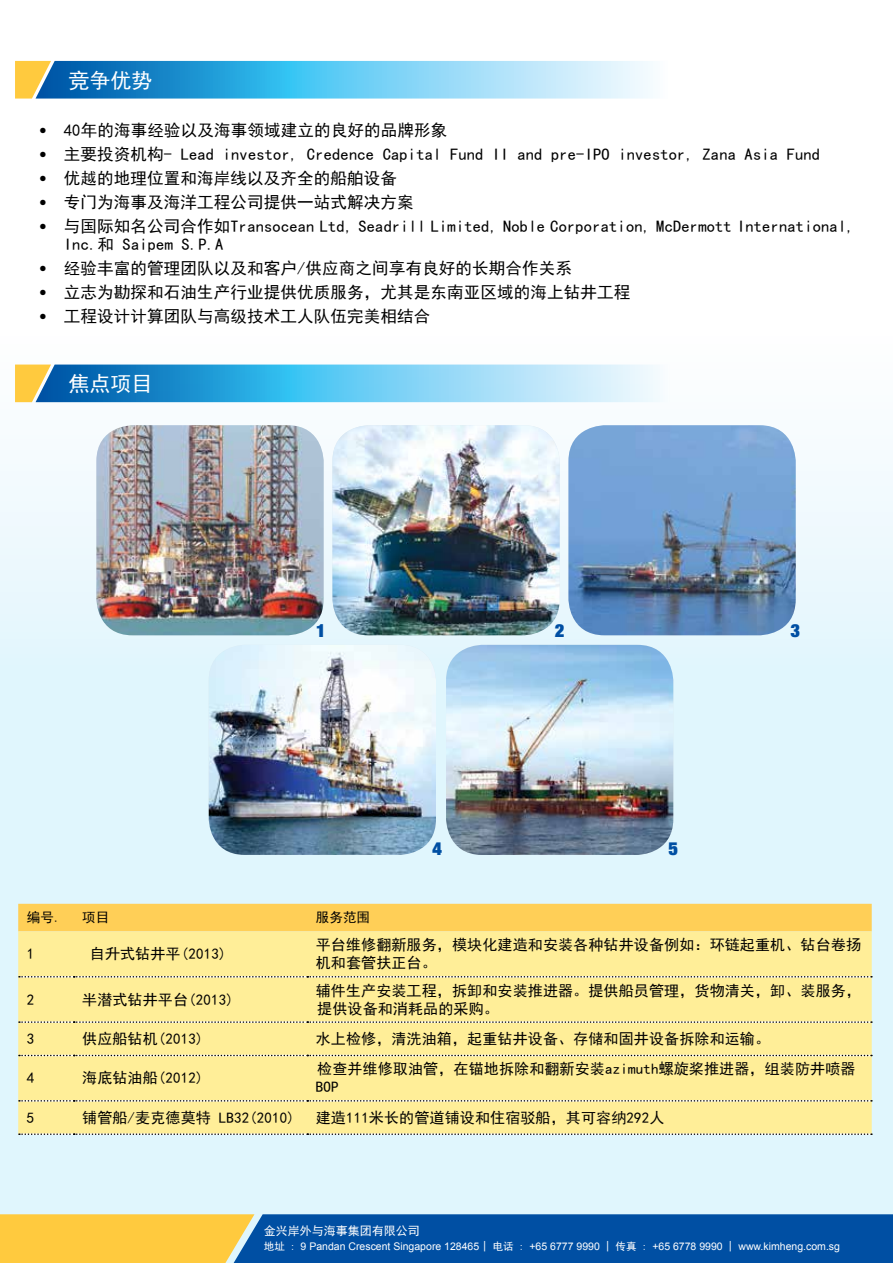
<style>
.page{position:relative;width:893px;height:1263px;background:#fff}
.page>*{position:absolute;margin:0;border:0;box-sizing:border-box;transform-origin:0 0}
.t1{font:21px "Sim Hei";color:#fff}
.t2{font:900 expanded 18.15px "Helvetica Neue";color:#004fa3}
.t3{font:16.5px/18px "Sim Hei";letter-spacing:.01em;color:#000}
.t4{font:15px/18px "Sim Hei";letter-spacing:.01em;color:#000}
.t5{font:13.5px "Sim Hei";letter-spacing:.01em;color:#000}
.t6{font:12px "Sim Hei";color:#fff}
.t7{font:10.5px "Arial";color:#fff}
.s1{font-family:"DIN";font-weight:300}
.s2{font-family:"Sim Hei"}
</style>
<div class="page">
<div style="left:0;top:332px;width:893px;height:931px;background:linear-gradient(to bottom,#f4fbfe,#d7f4fc)"></div>
<svg style="left:15px;top:61px;width:638px;height:38px;background:#71bedf"></svg>
<div style="left:18px;top:904px;width:854px;height:27px;background:#ffcf57"></div>
<div style="left:18px;top:931px;width:854px;height:203px;background:#ffee98"></div>
<svg style="left:19px;top:976px;width:853px;height:1px"></svg>
<svg style="left:19px;top:1021px;width:853px;height:2px;background:#b9b6a5"></svg>
<svg style="left:19px;top:1055px;width:853px;height:1px"></svg>
<svg style="left:19px;top:1100px;width:853px;height:1px"></svg>
<svg style="left:19px;top:1133px;width:853px;height:2px;background:#b9b6a4"></svg>
<svg style="left:15px;top:365px;width:655px;height:37px;background:#71bddf"></svg>
<svg style="left:0;top:1214px;width:893px;height:49px;background:#477289"></svg>
<img style="left:209px;top:645px;width:227px;height:210px">
<img style="left:96px;top:425px;width:228px;height:210px">
<img style="left:446px;top:645px;width:227px;height:210px">
<img style="left:332px;top:425px;width:228px;height:210px">
<img style="left:568px;top:425px;width:228px;height:210px">
<p class="t1" style="left:68px;top:70px;width:86px">竞争优势</p>
<p class="t3" style="left:38px;top:121px;width:410px"><span class="s1">•</span> 40年的海事经验以及海事领域建立的良好的品牌形象</p>
<p class="t3" style="left:38px;top:145px;width:783px"><span class="s1">•</span> 主要投资机构- Lead investor, Credence Capital Fund II and pre-IPO investor, Zana Asia Fund</p>
<p class="t3" style="left:38px;top:169px;width:360px"><span class="s1">•</span> 优越的地理位置和海岸线以及齐全的船舶设备</p>
<p class="t3" style="left:38px;top:193px;width:377px"><span class="s1">•</span> 专门为海事及海洋工程公司提供一站式解决方案</p>
<p class="t3" style="left:64px;top:217px;width:792px;text-indent:-25px"><span class="s1">•</span> 与国际知名公司合作如Transocean Ltd, Seadrill Limited, Noble Corporation, McDermott International,<br>Inc.和 Saipem S.P.A</p>
<p class="t3" style="left:38px;top:259px;width:535px"><span class="s1">•</span> 经验丰富的管理团队以及和客户/供应商之间享有良好的长期合作关系</p>
<p class="t3" style="left:38px;top:283px;width:593px"><span class="s1">•</span> 立志为勘探和石油生产行业提供优质服务，尤其是东南亚区域的海上钻井工程</p>
<p class="t3" style="left:38px;top:307px;width:393px"><span class="s1">•</span> 工程设计计算团队与高级技术工人队伍完美相结合</p>
<p class="t1" style="left:68px;top:373px;width:86px">焦点项目</p>
<p class="t2" style="left:316px;top:619px;width:11px">1</p>
<p class="t2" style="left:555px;top:619px;width:11px">2</p>
<p class="t2" style="left:791px;top:619px;width:11px">3</p>
<p class="t2" style="left:433px;top:837px;width:11px">4</p>
<p class="t2" style="left:668px;top:837px;width:11px">5</p>
<p class="t5" style="left:27px;top:911px;width:84px">编号. 项目</p>
<p class="t5" style="left:316px;top:911px;width:56px">服务范围</p>
<p class="t4" style="left:27px;top:945px;width:9px">1</p>
<p class="t4" style="left:90px;top:945px;width:138px">自升式钻井平(2013)</p>
<p class="t4" style="left:316px;top:936px;width:547px">平台维修翻新服务，模块化建造和安装各种钻井设备例如：环链起重机、钻台卷扬机和套管扶正台。</p>
<p class="t4" style="left:27px;top:990px;width:9px">2</p>
<p class="t4" style="left:82px;top:990px;width:153px">半潜式钻井平台(2013)</p>
<p class="t4" style="left:316px;top:981px;width:547px">辅件生产安装工程，拆卸和安装推进器。提供船员管理，货物清关，卸、装服务，提供设备和消耗品的采购。</p>
<p class="t4" style="left:27px;top:1030px;width:9px">3</p>
<p class="t4" style="left:82px;top:1030px;width:123px">供应船钻机(2013)</p>
<p class="t4" style="left:316px;top:1030px;width:456px">水上检修，清洗油箱，起重钻井设备、存储和固井设备拆除和运输。</p>
<p class="t4" style="left:27px;top:1069px;width:9px">4</p>
<p class="t4" style="left:82px;top:1069px;width:123px">海底钻油船(2012)</p>
<p class="t4" style="left:316px;top:1060px;width:541px">检查并维修取油管，在锚地拆除和翻新安装azimuth螺旋桨推进器，组装防井喷器<br>BOP</p>
<p class="t4" style="left:27px;top:1108px;width:9px">5</p>
<p class="t4" style="left:82px;top:1108px;width:214px">铺管船/麦克德莫特 LB32(2010)</p>
<p class="t4" style="left:316px;top:1108px;width:350px">建造111米长的管道铺设和住宿驳船，其可容纳292人</p>
<p class="t6" style="left:264px;top:1225px;width:157px">金兴岸外与海事集团有限公司</p>
<p class="t7" style="left:264px;top:1239px;width:578px"><span class="s2">地址 :</span> 9 Pandan Crescent Singapore 128465 <span class="s2">| 电话 :</span> +65 6777 9990 <span class="s2">| 传真 :</span> +65 6778 9990 <span class="s2">|</span> www.kimheng.com.sg</p>
</div>
